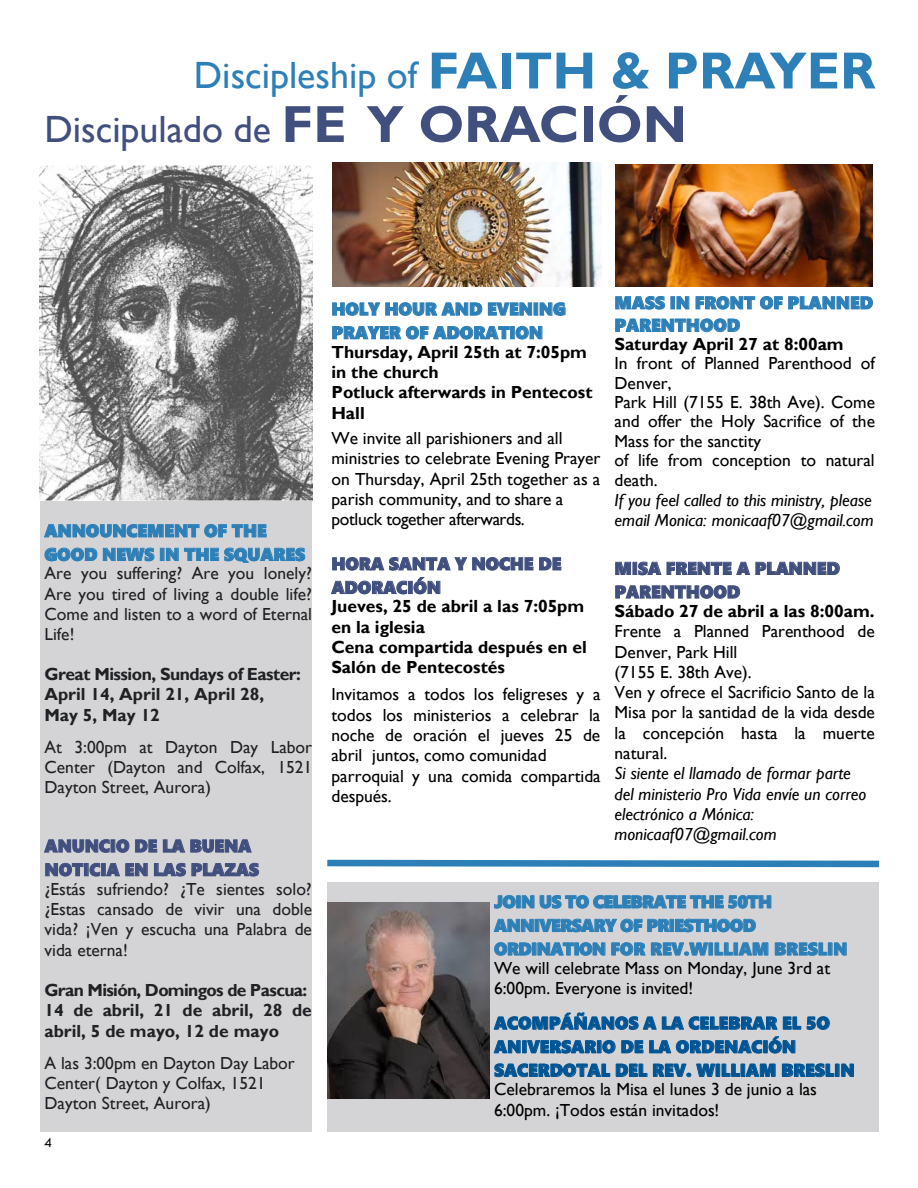
<style>
.page{position:relative;width:918px;height:1188px;background:#fff}
.page>*{position:absolute;margin:0;border:0;box-sizing:border-box;transform-origin:0 0}
.t1{font:37.95px/53.6px "Gill Sans";color:#2d7fb7}
.t2{font:17.55px/20.2px "Gill Sans";color:#000}
.t3{font:17.55px/20.2px "Gill Sans";color:#202124;text-align:justify}
.t4{font:700 17.55px/20.2px "Gill Sans";color:#000}
.t5{font:700 17.55px/20.2px "Gill Sans";letter-spacing:-.005em;color:#202124}
.t6{font:17.55px/23.5px "Segoe UI Black";color:#2d7fb7}
.t7{font:17.55px/23.5px "Segoe UI Black";color:#414f7e}
.t8{font:17.55px/23.5px "Segoe UI Black";color:#005594}
.t9{font:17.55px/23.5px "Segoe UI Black";letter-spacing:-.03em;color:#2d7fb7}
.t10{font:14.55px "Tw Cen";color:#000}
.s1{font-weight:700;font-size:52.5px}
.s2{color:#414f7e}
.s3{font-weight:700;font-size:52.5px;color:#414f7e}
.s4{font-weight:700;color:#fff}
.s5{font-weight:700}
.s6{font-style:italic}
</style>
<div class="page">
<div style="left:40px;top:168px;width:271px;height:964px;background:#d4d4d6"></div>
<img style="left:40px;top:165px;width:273px;height:336px">
<img style="left:332px;top:162px;width:269px;height:124px">
<img style="left:616px;top:164px;width:257px;height:122px">
<svg style="left:327px;top:859px;width:553px;height:9px"></svg>
<div style="left:327px;top:883px;width:552px;height:249px;background:#d4d4d6"></div>
<img style="left:327px;top:903px;width:163px;height:196px">
<p class="t1" style="left:44px;top:50px;width:833px;text-indent:150px">Discipleship of <span class="s1">FAITH &amp; PRAYER<br></span><span class="s2">Discipulado de</span> <span class="s3">FE Y ORACIÓN</span></p>
<p class="t6" style="left:45px;top:518px;width:262px">ANNOUNCEMENT OF THE<br>GOOD NEWS IN THE SQUARES</p>
<p class="t3" style="left:45px;top:564px;width:269px">Are you suffering? Are you lonely?<br>Are you tired of living a double life?<br>Come and listen to a word of Eternal Life!</p>
<p class="t5" style="left:45px;top:665px;width:258px">Great Mission, Sundays of Easter:<br>April 14, April 21, April 28,<br>May 5, May 12</p>
<p class="t3" style="left:45px;top:737px;width:269px">At 3:00pm at Dayton Day Labor Center (Dayton and Colfax, 1521<br>Dayton Street, Aurora)</p>
<p class="t7" style="left:45px;top:833px;width:216px">ANUNCIO DE LA BUENA<br>NOTICIA EN LAS PLAZAS</p>
<p class="t3" style="left:45px;top:879px;width:269px">¿Estás sufriendo? ¿Te sientes solo? ¿Estas cansado de vivir una doble vida? ¡Ven y escucha una Palabra de vida eterna!</p>
<p class="t5" style="left:45px;top:981px;width:269px">Gran Misión, Domingos de Pascua:<br>14 de abril, 21 de abril, 28 de abril, 5 de mayo, 12 de mayo</p>
<p class="t3" style="left:45px;top:1053px;width:252px;text-align:left">A las 3:00pm en Dayton Day Labor<br>Center( Dayton y Colfax, 1521<br>Dayton Street, Aurora)</p>
<p class="t10" style="left:44px;top:1134px;width:10px">4</p>
<p class="t6" style="left:331px;top:296px;width:236px">HOLY HOUR AND EVENING<br>PRAYER OF ADORATION</p>
<p class="t4" style="left:331px;top:342px;width:262px">Thursday, April 25th at 7:05pm in the church<br>Potluck afterwards in Pentecost<br>Hall</p>
<p class="t2" style="left:331px;top:429px;width:270px">We invite all parishioners and all ministries to celebrate Evening Prayer on Thursday, April 25th together as a parish community, and to share a potluck together afterwards. <span class="s4">Night</span></p>
<p class="t7" style="left:331px;top:551px;width:231px">HORA SANTA Y NOCHE DE<br>ADORACIÓN</p>
<p class="t4" style="left:331px;top:597px;width:257px">Jueves, 25 de abril a las 7:05pm en la iglesia<br>Cena compartida después en el<br>Salón de Pentecostés</p>
<p class="t2" style="left:331px;top:685px;width:271px">Invitamos a todos los feligreses y a todos los ministerios a celebrar la noche de oración el jueves 25 de abril juntos, como comunidad parroquial y una comida compartida después.</p>
<p class="t6" style="left:615px;top:290px;width:260px;line-height:22.5px">MASS IN FRONT OF PLANNED<br>PARENTHOOD</p>
<p class="t2" style="left:615px;top:334px;width:262px;line-height:19.6px"><span class="s5">Saturday April 27 at 8:00am<br></span>In front of Planned Parenthood of<br>Denver,<br>Park Hill (7155 E. 38th Ave). Come and offer the Holy Sacrifice of the<br>Mass for the sanctity<br>of life from conception to natural death.<br><span class="s6">If you feel called to this ministry, please email Monica: monicaaf07@gmail.com</span></p>
<p class="t7" style="left:615px;top:555px;width:227px">MISA FRENTE A PLANNED<br>PARENTHOOD</p>
<p class="t2" style="left:615px;top:601px;width:262px"><span class="s5">Sábado 27 de abril a las 8:00am.<br></span>Frente a Planned Parenthood de<br>Denver, Park Hill<br>(7155 E. 38th Ave).<br>Ven y ofrece el Sacrificio Santo de la<br>Misa por la santidad de la vida desde la concepción hasta la muerte natural.<br><span class="s6">Si siente el llamado de formar parte<br>del ministerio Pro Vida envíe un correo electrónico a Mónica: monicaaf07@gmail.com</span></p>
<p class="t9" style="left:494px;top:889px;width:355px">JOIN US TO CELEBRATE THE 50TH<br>ANNIVERSARY OF PRIESTHOOD<br>ORDINATION FOR REV.WILLIAM BRESLIN</p>
<p class="t2" style="left:494px;top:958px;width:338px">We will celebrate Mass on Monday, June 3rd at<br>6:00pm. Everyone is invited!</p>
<p class="t8" style="left:494px;top:1010px;width:362px">ACOMPÁÑANOS A LA CELEBRAR EL 5O<br>ANIVERSARIO DE LA ORDENACIÓN<br>SACERDOTAL DEL REV. WILLIAM BRESLIN</p>
<p class="t2" style="left:494px;top:1080px;width:324px">Celebraremos la Misa el lunes 3 de junio a las<br>6:00pm. ¡Todos están invitados!</p>
</div>
